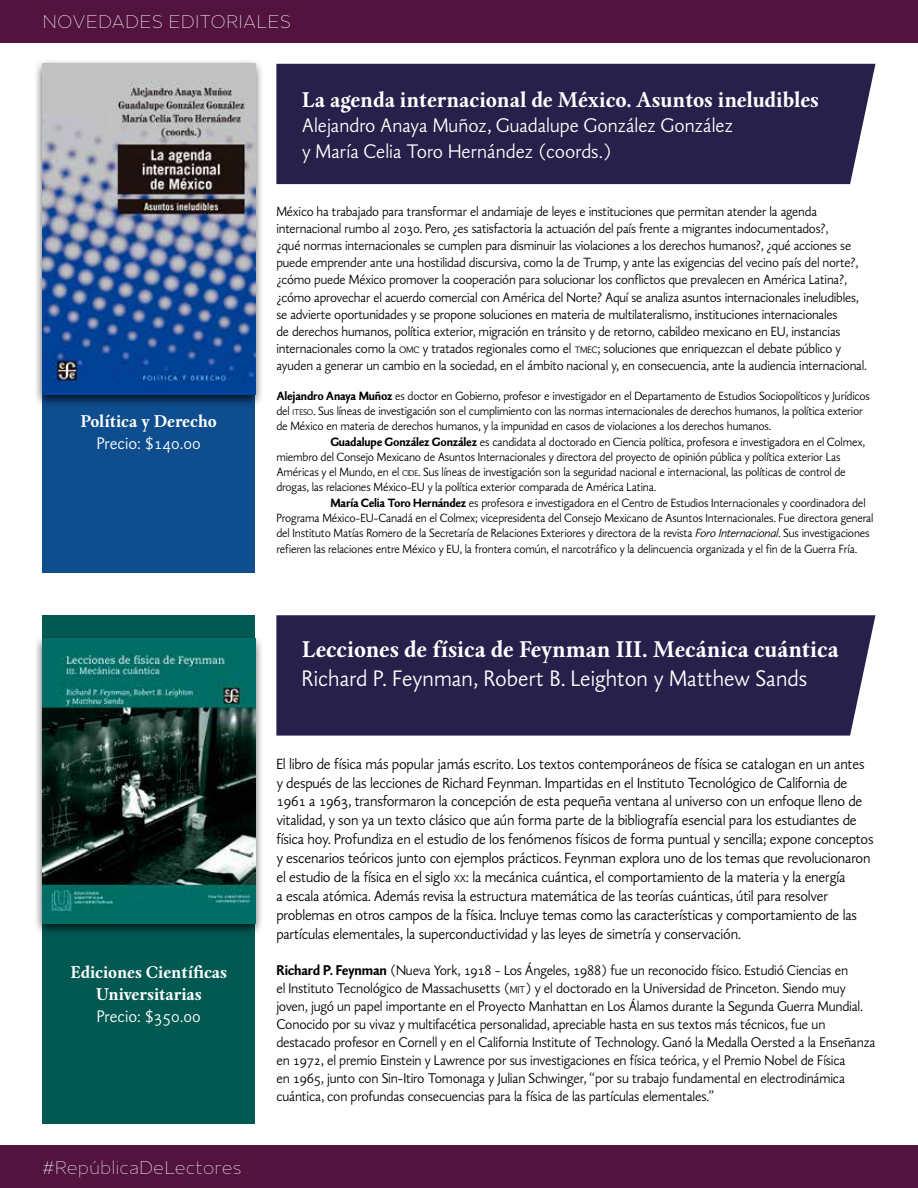
<style>
.page{position:relative;width:918px;height:1188px;background:#fff}
.page>*{position:absolute;margin:0;border:0;box-sizing:border-box;transform-origin:0 0}
.t1{font:700 24px "Fondo";color:#fff}
.t2{font:24px "Fondo Sans";color:#fff}
.t3{font:700 22.5px "Fondo";color:#fff}
.t4{font:21px/25.2px "Fondo Sans";color:#fff}
.t5{font:700 18px/21.6px "Fondo";color:#fff;text-align:center}
.t6{font:18px "Minaxi Hairline Text";color:#fff}
.t7{font:18px "Fondo Sans";color:#fff}
.t8{font:15.75px/18.9px "Fondo Sans";letter-spacing:-.015em;color:#000}
.t9{font:15px/18px "Fondo Sans";letter-spacing:-.015em;color:#000}
.t10{font:14.25px/17.1px "Fondo Sans";letter-spacing:-.015em;color:#000}
.t11{font:12.75px "Fondo Sans";letter-spacing:-.015em;color:#000}
.s1{font-size:10.05px}
.s2{font-weight:700}
.s3{font-size:8.85px}
.s4{font-style:italic}
.s5{font-size:10.95px}
.s6{font-size:10.5px}
</style>
<div class="page">
<div style="left:0;top:1145px;width:918px;height:43px;background:#52143e"></div>
<div style="left:0;top:0;width:918px;height:43px;background:#52143e"></div>
<div style="left:43px;top:64px;width:212px;height:509px;background:#0e4e8f"></div>
<div style="left:43px;top:615px;width:212px;height:509px;background:#025951"></div>
<div style="left:34px;top:59px;width:230px;height:349px;background:#000;opacity:.75"></div>
<img style="left:43px;top:64px;width:212px;height:331px">
<div style="left:34px;top:634px;width:230px;height:303px;background:#000;opacity:.75"></div>
<img style="left:43px;top:639px;width:212px;height:285px">
<div style="left:276px;top:64px;width:599px;height:120px;background:#26204a"></div>
<div style="left:276px;top:615px;width:599px;height:121px;background:#26204a"></div>
<h3 class="t6" style="left:43px;top:11px;width:250px">NOVEDADES EDITORIALES</h3>
<h2 class="t3" style="left:302px;top:87px;width:519px">La agenda internacional de México. Asuntos ineludibles</h2>
<h3 class="t4" style="left:302px;top:113px;width:433px">Alejandro Anaya Muñoz, Guadalupe González González y María Celia Toro Hernández (coords.)</h3>
<h3 class="t5" style="left:81px;top:410px;width:138px">Política y Derecho</h3>
<h3 class="t7" style="left:97px;top:433px;width:106px">Precio: $140.00</h3>
<h3 class="t5" style="left:70px;top:962px;width:158px">Ediciones Científicas<br>Universitarias</h3>
<h3 class="t7" style="left:97px;top:1006px;width:106px">Precio: $350.00</h3>
<h3 class="t6" style="left:43px;top:1157px;width:201px">#RepúblicaDeLectores</h3>
<p class="t10" style="left:276px;top:203px;width:592px">México ha trabajado para transformar el andamiaje de leyes e instituciones que permitan atender la agenda internacional rumbo al 2030. Pero, ¿es satisfactoria la actuación del país frente a migrantes indocumentados?,<br>¿qué normas internacionales se cumplen para disminuir las violaciones a los derechos humanos?, ¿qué acciones se puede emprender ante una hostilidad discursiva, como la de Trump, y ante las exigencias del vecino país del norte?, ¿cómo puede México promover la cooperación para solucionar los conflictos que prevalecen en América Latina?, ¿cómo aprovechar el acuerdo comercial con América del Norte? Aquí se analiza asuntos internacionales ineludibles, se advierte oportunidades y se propone soluciones en materia de multilateralismo, instituciones internacionales<br>de derechos humanos, política exterior, migración en tránsito y de retorno, cabildeo mexicano en EU, instancias internacionales como la <span class="s1">OMC</span> y tratados regionales como el <span class="s1">TMEC</span>; soluciones que enriquezcan el debate público y ayuden a generar un cambio en la sociedad, en el ámbito nacional y, en consecuencia, ante la audiencia internacional.</p>
<p class="t11" style="left:276px;top:389px;width:595px"><span class="s2">Alejandro Anaya Muñoz</span> es doctor en Gobierno, profesor e investigador en el Departamento de Estudios Sociopolíticos y Jurídicos</p>
<p class="t11" style="left:276px;top:404px;width:588px">del <span class="s3">ITESO</span>. Sus líneas de investigación son el cumplimiento con las normas internacionales de derechos humanos, la política exterior</p>
<p class="t11" style="left:276px;top:419px;width:497px">de México en materia de derechos humanos, y la impunidad en casos de violaciones a los derechos humanos.</p>
<p class="t11" style="left:330px;top:435px;width:537px"><span class="s2">Guadalupe González González</span> es candidata al doctorado en Ciencia política, profesora e investigadora en el Colmex,</p>
<p class="t11" style="left:276px;top:450px;width:566px">miembro del Consejo Mexicano de Asuntos Internacionales y directora del proyecto de opinión pública y política exterior Las</p>
<p class="t11" style="left:276px;top:465px;width:571px">Américas y el Mundo, en el <span class="s3">CIDE</span>. Sus líneas de investigación son la seguridad nacional e internacional, las políticas de control de</p>
<p class="t11" style="left:276px;top:480px;width:382px">drogas, las relaciones México-EU y la política exterior comparada de América Latina.</p>
<p class="t11" style="left:330px;top:496px;width:537px"><span class="s2">María Celia Toro Hernández</span> es profesora e investigadora en el Centro de Estudios Internacionales y coordinadora del</p>
<p class="t11" style="left:276px;top:511px;width:599px">Programa México-EU-Canadá en el Colmex; vicepresidenta del Consejo Mexicano de Asuntos Internacionales. Fue directora general</p>
<p class="t11" style="left:276px;top:526px;width:595px">del Instituto Matías Romero de la Secretaría de Relaciones Exteriores y directora de la revista <span class="s4">Foro Internacional</span>. Sus investigaciones</p>
<p class="t11" style="left:276px;top:542px;width:583px">refieren las relaciones entre México y EU, la frontera común, el narcotráfico y la delincuencia organizada y el fin de la Guerra Fría.</p>
<h1 class="t1" style="left:302px;top:636px;width:538px">Lecciones de física de Feynman III. Mecánica cuántica</h1>
<h1 class="t2" style="left:302px;top:665px;width:507px">Richard P. Feynman, Robert B. Leighton y Matthew Sands</h1>
<p class="t8" style="left:276px;top:754px;width:599px">El libro de física más popular jamás escrito. Los textos contemporáneos de física se catalogan en un antes y después de las lecciones de Richard Feynman. Impartidas en el Instituto Tecnológico de California de 1961 a 1963, transformaron la concepción de esta pequeña ventana al universo con un enfoque lleno de vitalidad, y son ya un texto clásico que aún forma parte de la bibliografía esencial para los estudiantes de física hoy. Profundiza en el estudio de los fenómenos físicos de forma puntual y sencilla; expone conceptos y escenarios teóricos junto con ejemplos prácticos. Feynman explora uno de los temas que revolucionaron el estudio de la física en el siglo <span class="s5">XX</span>: la mecánica cuántica, el comportamiento de la materia y la energía<br>a escala atómica. Además revisa la estructura matemática de las teorías cuánticas, útil para resolver problemas en otros campos de la física. Incluye temas como las características y comportamiento de las partículas elementales, la superconductividad y las leyes de simetría y conservación.</p>
<p class="t9" style="left:276px;top:961px;width:601px"><span class="s2">Richard P. Feynman</span> (Nueva York, 1918 - Los Ángeles, 1988) fue un reconocido físico. Estudió Ciencias en<br>el Instituto Tecnológico de Massachusetts (<span class="s6">MIT</span>) y el doctorado en la Universidad de Princeton. Siendo muy joven, jugó un papel importante en el Proyecto Manhattan en Los Álamos durante la Segunda Guerra Mundial.<br>Conocido por su vivaz y multifacética personalidad, apreciable hasta en sus textos más técnicos, fue un destacado profesor en Cornell y en el California Institute of Technology. Ganó la Medalla Oersted a la Enseñanza en 1972, el premio Einstein y Lawrence por sus investigaciones en física teórica, y el Premio Nobel de Física<br>en 1965, junto con Sin-Itiro Tomonaga y Julian Schwinger, “por su trabajo fundamental en electrodinámica cuántica, con profundas consecuencias para la física de las partículas elementales.”</p>
</div>
